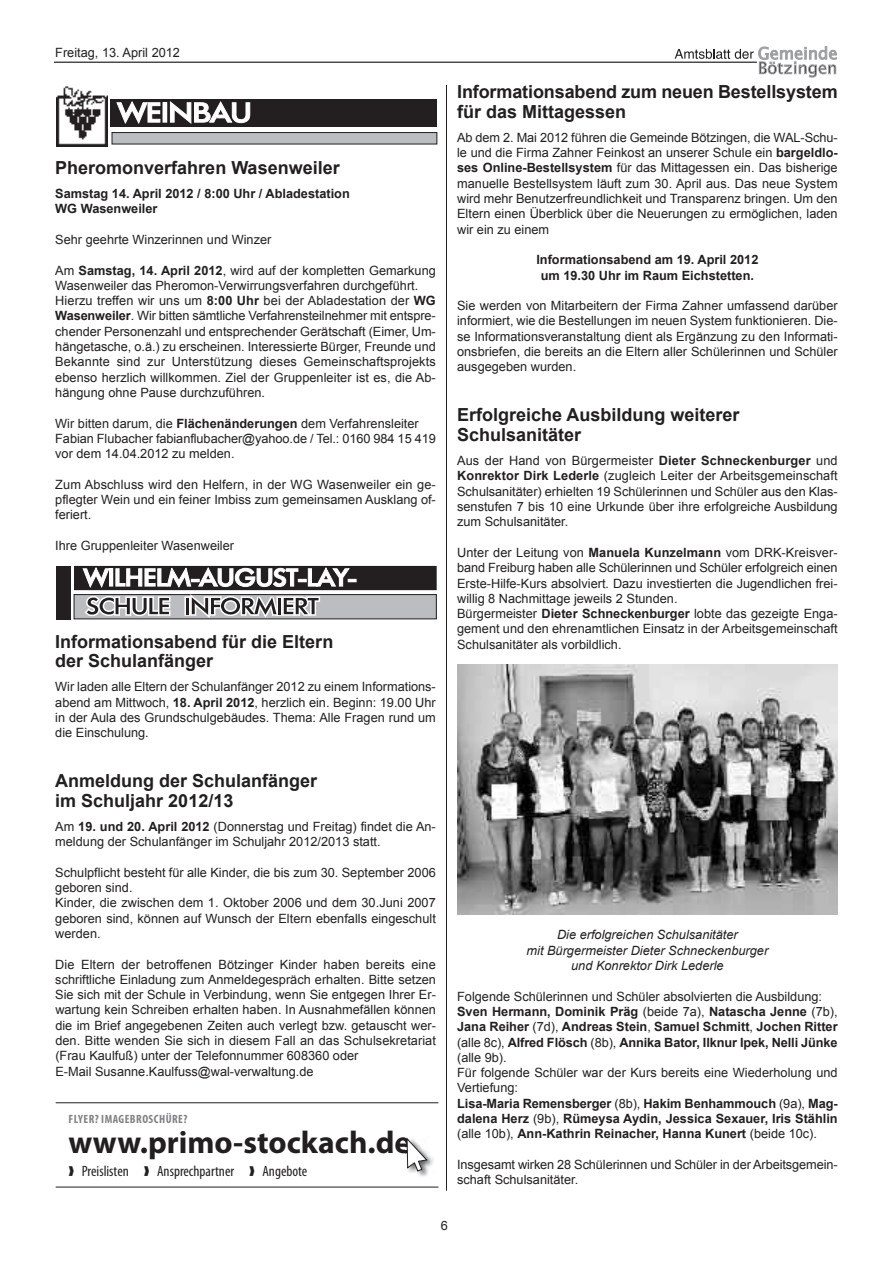
<style>
.page{position:relative;width:893px;height:1263px;background:#fff}
.page>*{position:absolute;margin:0;border:0;box-sizing:border-box;transform-origin:0 0}
.t1{font:700 31.5px "Myriad Pro";color:#231f20}
.t2{font:700 18px/19.5px "Arial";color:#231f20}
.t3{font:condensed 15px "Myriad Pro";color:#231f20}
.t4{font:12.75px/15.3px "Arial";color:#231f20}
.t5{font:700 12.75px/15.3px "Arial";color:#231f20}
.t6{font:italic 12.75px/15.3px "Arial";color:#231f20;text-align:center}
.t7{font:700 condensed 12px "Myriad Pro";letter-spacing:.04em;color:#808285}
.s1{font-weight:700}
.s2{font-weight:400}
</style>
<div class="page">
<hr style="left:446px;top:85px;width:1px;height:1106px;background:#231f20">
<hr style="left:54px;top:62px;width:703px;height:1px;background:#231f20">
<svg style="left:675px;top:46px;width:162px;height:31px"></svg>
<img style="left:57px;top:86px;width:51px;height:61px">
<div style="left:112px;top:133px;width:325px;height:11px;background:#bcbdc0"></div>
<div style="left:112px;top:132px;width:325px;height:12px;border:1px solid #231f20"></div>
<div style="left:111px;top:99px;width:326px;height:27px;background:#231f20"></div>
<svg style="left:117px;top:102px;width:43px;height:21px"></svg>
<hr style="left:163px;top:103px;width:4px;height:19px;background:#fff">
<svg style="left:170px;top:102px;width:80px;height:21px"></svg>
<svg style="left:56px;top:566px;width:381px;height:54px"></svg>
<div style="left:75px;top:566px;width:361px;height:24px;background:#231f20"></div>
<div style="left:74px;top:595px;width:362px;height:24px;background:#bcbdc0"></div>
<div style="left:74px;top:594px;width:363px;height:25px;border:1px solid #231f20"></div>
<svg style="left:83px;top:568px;width:273px;height:52px"></svg>
<div style="left:56px;top:566px;width:14px;height:53px;background:#231f20"></div>
<img style="left:457px;top:664px;width:381px;height:250px">
<hr style="left:56px;top:1187px;width:382px;height:1px;background:#231f20">
<hr style="left:56px;top:1102px;width:382px;height:1px;background:#231f20">
<img style="left:408px;top:1153px;width:26px;height:23px">
<img style="left:406px;top:1138px;width:1px;height:16px">
<svg style="left:407px;top:1138px;width:20px;height:33px"></svg>
<p class="t4" style="left:55px;top:44px;width:126px">Freitag, 13. April 2012</p>
<h2 class="t2" style="left:55px;top:158px;width:286px">Pheromonverfahren Wasenweiler</h2>
<p class="t5" style="left:55px;top:186px;width:296px">Samstag 14. April 2012 / 8:00 Uhr / Abladestation<br>WG Wasenweiler</p>
<p class="t4" style="left:55px;top:232px;width:218px">Sehr geehrte Winzerinnen und Winzer</p>
<p class="t4" style="left:55px;top:262px;width:382px">Am <span class="s1">Samstag, 14. April 2012</span>, wird auf der kompletten Gemarkung Wasenweiler das Pheromon-Verwirrungsverfahren durchgeführt.<br>Hierzu treffen wir uns um <span class="s1">8:00 Uhr</span> bei der Abladestation der <span class="s1">WG Wasenweiler</span>. Wir bitten sämtliche Verfahrensteilnehmer mit entspre&shy;chender Personenzahl und entsprechender Gerätschaft (Eimer, Um&shy;hängetasche, o.ä.) zu erscheinen. Interessierte Bürger, Freunde und Bekannte sind zur Unterstützung dieses Gemeinschaftsprojekts ebenso herzlich willkommen. Ziel der Gruppenleiter ist es, die Ab&shy;hängung ohne Pause durchzuführen.</p>
<p class="t4" style="left:55px;top:415px;width:382px">Wir bitten darum, die <span class="s1">Flächenänderungen</span> dem Verfahrensleiter<br>Fabian Flubacher fabianflubacher@yahoo.de / Tel.: 0160 984 15 419 vor dem 14.04.2012 zu melden.</p>
<p class="t4" style="left:55px;top:477px;width:382px;text-align:justify">Zum Abschluss wird den Helfern, in der WG Wasenweiler ein ge&shy;pflegter Wein und ein feiner Imbiss zum gemeinsamen Ausklang of&shy;feriert.</p>
<p class="t4" style="left:55px;top:538px;width:180px">Ihre Gruppenleiter Wasenweiler</p>
<h2 class="t2" style="left:55px;top:631px;width:280px">Informationsabend für die Eltern der Schulanfänger</h2>
<p class="t4" style="left:55px;top:679px;width:382px;text-align:justify">Wir laden alle Eltern der Schulanfänger 2012 zu einem Informations&shy;abend am Mittwoch, <span class="s1">18. April 2012</span>, herzlich ein. Beginn: 19.00 Uhr in der Aula des Grundschulgebäudes. Thema: Alle Fragen rund um die Einschulung.</p>
<h2 class="t2" style="left:55px;top:771px;width:264px">Anmeldung der Schulanfänger im Schuljahr 2012/13</h2>
<p class="t4" style="left:55px;top:819px;width:382px">Am <span class="s1">19. und 20. April 2012</span> (Donnerstag und Freitag) findet die An&shy;meldung der Schulanfänger im Schuljahr 2012/2013 statt.</p>
<p class="t4" style="left:55px;top:865px;width:382px">Schulpflicht besteht für alle Kinder, die bis zum 30. September 2006 geboren sind.<br>Kinder, die zwischen dem 1. Oktober 2006 und dem 30.Juni 2007 geboren sind, können auf Wunsch der Eltern ebenfalls eingeschult werden.</p>
<p class="t4" style="left:55px;top:956px;width:382px">Die Eltern der betroffenen Bötzinger Kinder haben bereits eine schriftliche Einladung zum Anmeldegespräch erhalten. Bitte setzen Sie sich mit der Schule in Verbindung, wenn Sie entgegen Ihrer Er&shy;wartung kein Schreiben erhalten haben. In Ausnahmefällen können die im Brief angegebenen Zeiten auch verlegt bzw. getauscht wer&shy;den. Bitte wenden Sie sich in diesem Fall an das Schulsekretariat (Frau Kaulfuß) unter der Telefonnummer 608360 oder<br>E-Mail Susanne.Kaulfuss@wal-verwaltung.de</p>
<p class="t7" style="left:69px;top:1115px;width:120px">FLYER? IMAGEBROSCHÜRE?</p>
<h1 class="t1" style="left:68px;top:1131px;width:344px">www.primo-stockach.de</h1>
<p class="t3" style="left:82px;top:1165px;width:49px">Preislisten</p>
<p class="t3" style="left:157px;top:1165px;width:79px">Ansprechpartner</p>
<p class="t3" style="left:262px;top:1165px;width:46px">Angebote</p>
<h2 class="t2" style="left:457px;top:82px;width:382px">Informationsabend zum neuen Bestellsystem für das Mittagessen</h2>
<p class="t4" style="left:457px;top:130px;width:382px;text-align:justify">Ab dem 2. Mai 2012 führen die Gemeinde Bötzingen, die WAL-Schu&shy;le und die Firma Zahner Feinkost an unserer Schule ein <span class="s1">bargeldlo&shy;ses Online-Bestellsystem</span> für das Mittagessen ein. Das bisherige manuelle Bestellsystem läuft zum 30. April aus. Das neue System wird mehr Benutzerfreundlichkeit und Transparenz bringen. Um den Eltern einen Überblick über die Neuerungen zu ermöglichen, laden wir ein zu einem</p>
<p class="t5" style="left:536px;top:252px;width:224px;text-align:center">Informationsabend am 19. April 2012 um 19.30 Uhr im Raum Eichstetten.</p>
<p class="t4" style="left:457px;top:298px;width:382px;text-align:justify">Sie werden von Mitarbeitern der Firma Zahner umfassend darüber informiert, wie die Bestellungen im neuen System funktionieren. Die&shy;se Informationsveranstaltung dient als Ergänzung zu den Informati&shy;onsbriefen, die bereits an die Eltern aller Schülerinnen und Schüler ausgegeben wurden.</p>
<h2 class="t2" style="left:457px;top:405px;width:284px">Erfolgreiche Ausbildung weiterer<br>Schulsanitäter</h2>
<p class="t4" style="left:457px;top:453px;width:382px;text-align:justify">Aus der Hand von Bürgermeister <span class="s1">Dieter Schneckenburger</span> und <span class="s1">Konrektor Dirk Lederle</span> (zugleich Leiter der Arbeitsgemeinschaft Schulsanitäter) erhielten 19 Schülerinnen und Schüler aus den Klas&shy;senstufen 7 bis 10 eine Urkunde über ihre erfolgreiche Ausbildung zum Schulsanitäter.</p>
<p class="t4" style="left:457px;top:545px;width:382px">Unter der Leitung von <span class="s1">Manuela Kunzelmann</span> vom DRK-Kreisver&shy;band Freiburg haben alle Schülerinnen und Schüler erfolgreich einen Erste-Hilfe-Kurs absolviert. Dazu investierten die Jugendlichen frei&shy;willig 8 Nachmittage jeweils 2 Stunden.<br>Bürgermeister <span class="s1">Dieter Schneckenburger</span> lobte das gezeigte Enga&shy;gement und den ehrenamtlichen Einsatz in der Arbeitsgemeinschaft Schulsanitäter als vorbildlich.</p>
<p class="t6" style="left:527px;top:927px;width:243px">Die erfolgreichen Schulsanitäter<br>mit Bürgermeister Dieter Schneckenburger und Konrektor Dirk Lederle</p>
<p class="t5" style="left:457px;top:988px;width:382px"><span class="s2">Folgende Schülerinnen und Schüler absolvierten die Ausbildung:<br></span>Sven Hermann, Dominik Präg <span class="s2">(beide 7a),</span> Natascha Jenne <span class="s2">(7b), </span>Jana Reiher <span class="s2">(7d),</span> Andreas Stein<span class="s2">,</span> Samuel Schmitt<span class="s2">,</span> Jochen Ritter <span class="s2">(alle 8c),</span> Alfred Flösch <span class="s2">(8b),</span> Annika Bator, Ilknur Ipek, Nelli Jünke <span class="s2">(alle 9b).<br>Für folgende Schüler war der Kurs bereits eine Wiederholung und Vertiefung:<br></span>Lisa-Maria Remensberger <span class="s2">(8b),</span> Hakim Benhammouch <span class="s2">(9a),</span> Mag&shy;dalena Herz <span class="s2">(9b),</span> Rümeysa Aydin, Jessica Sexauer, Iris Stählin <span class="s2">(alle 10b),</span> Ann-Kathrin Reinacher, Hanna Kunert <span class="s2">(beide 10c).</span></p>
<p class="t4" style="left:457px;top:1157px;width:382px">Insgesamt wirken 28 Schülerinnen und Schüler in der Arbeitsgemein&shy;schaft Schulsanitäter.</p>
<p class="t4" style="left:441px;top:1218px;width:9px">6</p>
</div>
